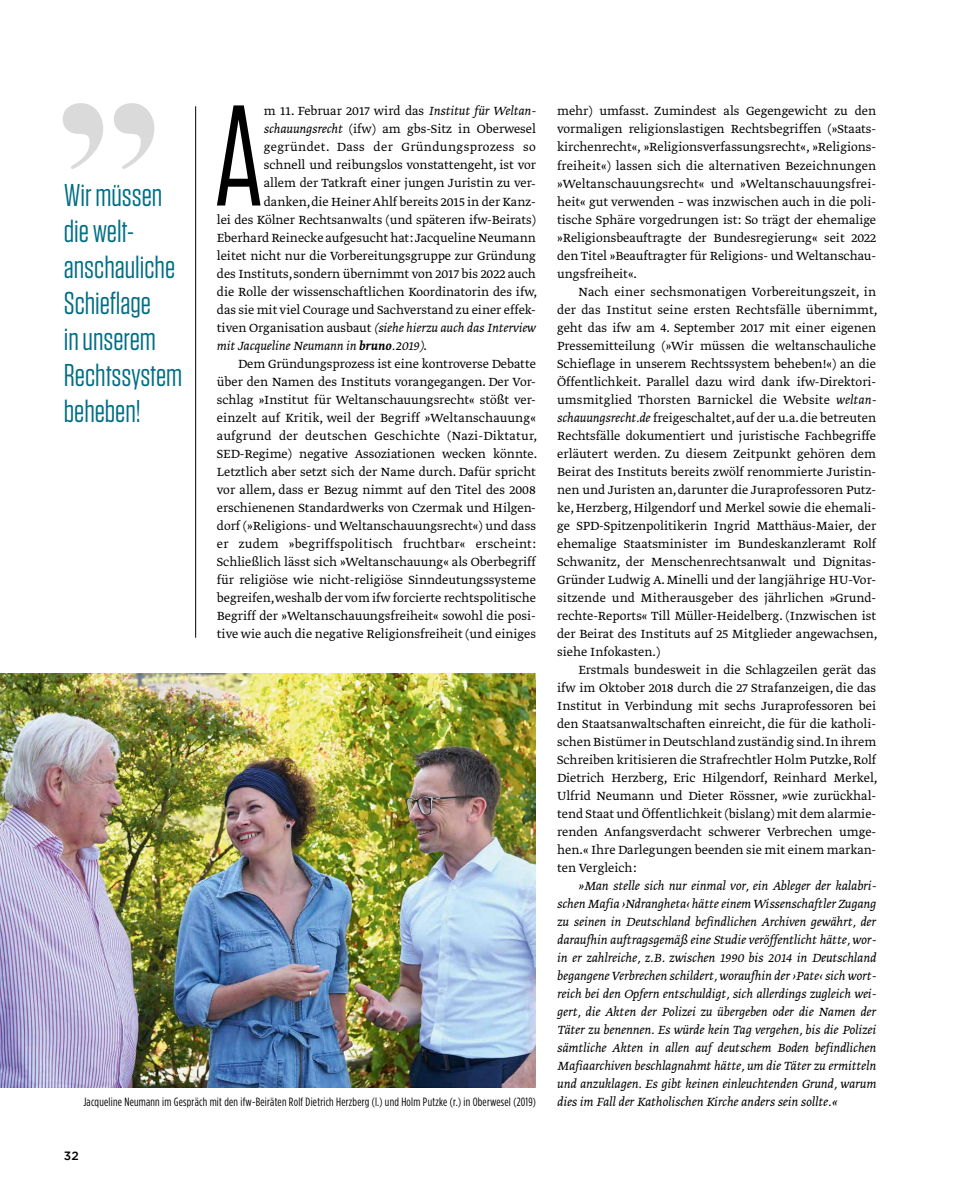
<style>
.page{position:relative;width:957px;height:1191px;background:#fff}
.page>*{position:absolute;margin:0;border:0;box-sizing:border-box;transform-origin:0 0}
.t1{font:142.5px "Tungsten";color:#000}
.t2{font:31.5px/36px "Tungsten";color:#006e85}
.t3{font:300 13.95px/18px "Greta Text Std";color:#000;text-align:justify}
.t4{font:italic 300 13.95px/18px "Greta Text Pro";color:#000}
.t5{font:12px "Gotham Condensed";letter-spacing:.02em;color:#000}
.t6{font:500 12px "Gotham";color:#000}
.s1{font-family:"Greta Text Pro";font-style:italic}
.s2{font-family:"Greta Text Std";font-style:normal}
.s3{font-weight:500}
</style>
<div class="page">
<img style="left:0;top:673px;width:536px;height:414px">
<svg style="left:63px;top:103px;width:91px;height:66px"></svg>
<hr style="left:195px;top:106px;width:1px;height:531px;background:#000">
<h2 class="t2" style="left:64px;top:177px;width:120px">Wir müssen die welt&shy;anschauliche<br>Schieflage<br>in unserem<br>Rechtssystem beheben!</h2>
<h1 class="t1" style="left:214px;top:83px;width:52px">A</h1>
<p class="t3" style="left:217px;top:103px;width:322px;text-align:right">m 11. Februar 2017 wird das <span class="s1">Institut für Weltan&shy;schauungsrecht</span> (ifw) am gbs-Sitz in Oberwesel gegründet. Dass der Gründungsprozess so<br>schnell und reibungslos vonstattengeht, ist vor<br>allem der Tatkraft einer jungen Juristin zu ver&shy;danken, die Heiner Ahlf bereits 2015 in der Kanz-<br>lei des Kölner Rechtsanwalts (und späteren ifw-Beirats)<br>Eberhard Reinecke aufgesucht hat: Jacqueline Neumann leitet nicht nur die Vorbereitungsgruppe zur Gründung des Instituts, sondern übernimmt von 2017 bis 2022 auch die Rolle der wissenschaftlichen Koordinatorin des ifw, das sie mit viel Courage und Sachverstand zu einer effek-</p>
<p class="t4" style="left:217px;top:319px;width:320px"><span class="s2">tiven Organisation ausbaut</span> (siehe hierzu auch das Interview mit Jacqueline Neumann in <span class="s3">bruno</span>.2019)<span class="s2">.</span></p>
<p class="t3" style="left:217px;top:355px;width:322px;text-indent:21px">Dem Gründungsprozess ist eine kontroverse Debatte über den Namen des Instituts vorangegangen. Der Vor&shy;schlag »Institut für Weltanschauungsrecht« stößt ver&shy;einzelt auf Kritik, weil der Begriff »Weltanschauung« aufgrund der deutschen Geschichte (Nazi-Diktatur, SED-Regime) negative Assoziationen wecken könnte.<br>Letztlich aber setzt sich der Name durch. Dafür spricht vor allem, dass er Bezug nimmt auf den Titel des 2008 erschienenen Standardwerks von Czermak und Hilgen&shy;dorf (»Religions- und Weltanschauungsrecht«) und dass er zudem »begriffspolitisch fruchtbar« erscheint:<br>Schließlich lässt sich »Weltanschauung« als Oberbegriff für religiöse wie nicht-religiöse Sinndeutungssysteme begreifen,weshalb der vom ifw forcierte rechtspolitische Begriff der »Weltanschauungsfreiheit« sowohl die posi&shy;tive wie auch die negative Religionsfreiheit (und einiges</p>
<p class="t3" style="left:557px;top:103px;width:320px;text-align:left">mehr) umfasst. Zumindest als Gegengewicht zu den vormaligen religionslastigen Rechtsbegriffen (»Staats-- kirchenrecht«, »Religionsverfassungsrecht«, »Religions&shy;freiheit«) lassen sich die alternativen Bezeichnungen »Weltanschauungsrecht« und »Weltanschauungsfrei&shy;heit« gut verwenden – was inzwischen auch in die poli&shy;tische Sphäre vorgedrungen ist: So trägt der ehemalige »Religionsbeauftragte der Bundesregierung« seit 2022 den Titel »Beauftragter für Religions- und Weltanschau&shy;ungsfreiheit«.</p>
<p class="t3" style="left:557px;top:283px;width:322px;text-align:left;text-indent:21px">Nach einer sechsmonatigen Vorbereitungszeit, in der das Institut seine ersten Rechtsfälle übernimmt, geht das ifw am 4. September 2017 mit einer eigenen Pressemitteilung (»Wir müssen die weltanschauliche Schieflage in unserem Rechtssystem beheben!«) an die Öffentlichkeit. Parallel dazu wird dank ifw-Direktori&shy;umsmitglied Thorsten Barnickel die Website <span class="s1">weltan&shy;schauungsrecht.de</span> freigeschaltet, auf der u.a. die betreuten Rechtsfälle dokumentiert und juristische Fachbegriffe erläutert werden. Zu diesem Zeitpunkt gehören dem Beirat des Instituts bereits zwölf renommierte Juristin&shy;nen und Juristen an, darunter die Juraprofessoren Putz&shy;ke, Herzberg, Hilgendorf und Merkel sowie die ehemali&shy;ge SPD-Spitzenpolitikerin Ingrid Matthäus-Maier, der ehemalige Staatsminister im Bundeskanzleramt Rolf Schwanitz, der Menschenrechtsanwalt und Dignitas-- Gründer Ludwig A. Minelli und der langjährige HU-Vor&shy;sitzende und Mitherausgeber des jährlichen »Grund&shy;rechte-Reports« Till Müller-Heidelberg. (Inzwischen ist der Beirat des Instituts auf 25 Mitglieder angewachsen, siehe Infokasten.)</p>
<p class="t3" style="left:557px;top:661px;width:322px;text-indent:21px">Erstmals bundesweit in die Schlagzeilen gerät das ifw im Oktober 2018 durch die 27 Strafanzeigen, die das Institut in Verbindung mit sechs Juraprofessoren bei den Staatsanwaltschaften einreicht, die für die katholi&shy;schen Bistümer in Deutschland zuständig sind.In ihrem Schreiben kritisieren die Strafrechtler Holm Putzke, Rolf Dietrich Herzberg, Eric Hilgendorf, Reinhard Merkel, Ulfrid Neumann und Dieter Rössner, »wie zurückhal&shy;tend Staat und Öffentlichkeit (bislang) mit dem alarmie&shy;renden Anfangsverdacht schwerer Verbrechen umge&shy;hen.« Ihre Darlegungen beenden sie mit einem markan&shy;ten Vergleich:</p>
<p class="t4" style="left:557px;top:877px;width:320px;text-align:justify;text-indent:21px">»Man stelle sich nur einmal vor, ein Ableger der kalabri&shy;schen Mafia ›Ndrangheta‹ hätte einem Wissenschaftler Zugang zu seinen in Deutschland befindlichen Archiven gewährt, der daraufhin auftragsgemäß eine Studie veröffentlicht hätte, wor&shy;in er zahlreiche, z.B. zwischen 1990 bis 2014 in Deutschland begangene Verbrechen schildert, woraufhin der ›Pate‹ sich wort&shy;reich bei den Opfern entschuldigt, sich allerdings zugleich wei&shy;gert, die Akten der Polizei zu übergeben oder die Namen der Täter zu benennen. Es würde kein Tag vergehen, bis die Polizei sämtliche Akten in allen auf deutschem Boden befindlichen Mafiaarchiven beschlagnahmt hätte, um die Täter zu ermitteln und anzuklagen. Es gibt keinen einleuchtenden Grund, warum</p>
<p class="t5" style="left:83px;top:1095px;width:454px">Jacqueline Neumann im Gespräch mit den ifw-Beiräten Rolf Dietrich Herzberg (l.) und Holm Putzke (r.) in Oberwesel (2019)</p>
<p class="t4" style="left:557px;top:1093px;width:281px">dies im Fall der Katholischen Kirche anders sein sollte.«</p>
<p class="t6" style="left:64px;top:1148px;width:17px">32</p>
</div>
